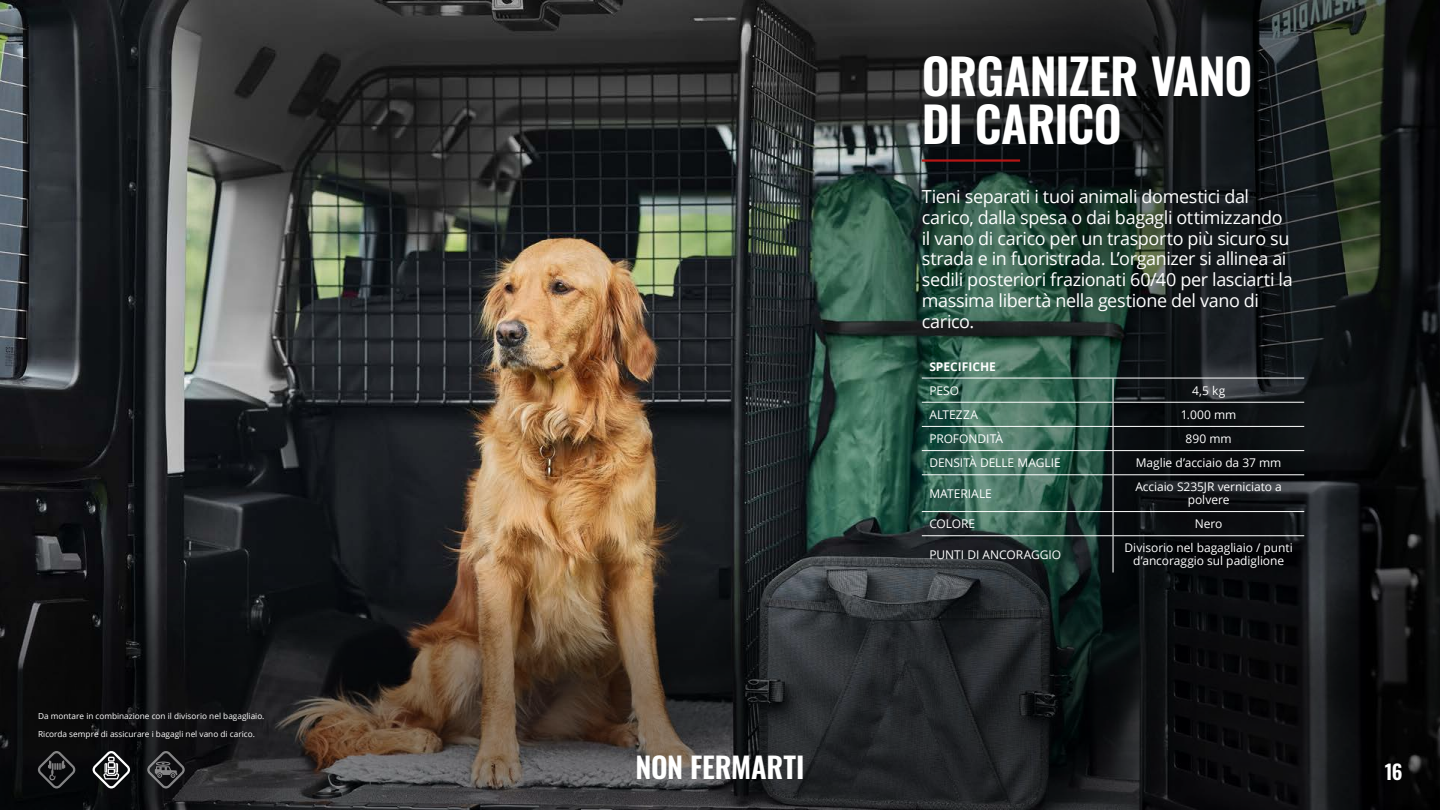
<style>
.page{position:relative;width:1440px;height:810px;background:#fff}
.page>*{position:absolute;margin:0;border:0;box-sizing:border-box;transform-origin:0 0}
.HDL_INT{font:600 48.75px/48.8px "Oswald";letter-spacing:-.015em;color:#fff}
.t1{font:600 28.88px "Oswald";letter-spacing:-.005em;color:#fff}
.t2{font:600 20.25px "Oswald";color:#fff}
.Bodycopy{font:18px/20.9px "Open Sans";letter-spacing:-.02em;color:#fff}
.Table_BC_center{font:12px/12.6px "Open Sans";letter-spacing:-.005em;color:#fff;text-align:center}
.Table_of_Contents{font:12px "Open Sans";letter-spacing:-.005em;color:#fff}
.Table_HL{font:700 12px "Open Sans";color:#fff}
.Captions{font:8.25px "Open Sans";color:#fff}
</style>
<div class="page">
<img style="left:0;top:0;width:806px;height:564px">
<img style="left:0;top:564px;width:924px;height:246px">
<img style="left:924px;top:645px;width:516px;height:165px">
<svg style="left:806px;top:0;width:634px;height:645px;background:#212e2a"></svg>
<hr style="left:922px;top:378px;width:191px;height:1px;background:#fff">
<hr style="left:1113px;top:378px;width:191px;height:1px;background:#fff">
<hr style="left:922px;top:402px;width:191px;height:1px;background:#fff">
<hr style="left:1113px;top:402px;width:191px;height:1px;background:#fff">
<hr style="left:922px;top:426px;width:191px;height:1px;background:#fff">
<hr style="left:1113px;top:426px;width:191px;height:1px;background:#fff">
<hr style="left:922px;top:450px;width:191px;height:1px;background:#fff">
<hr style="left:1113px;top:450px;width:191px;height:1px;background:#fff">
<svg style="left:1113px;top:378px;width:1px;height:96px"></svg>
<hr style="left:922px;top:474px;width:191px;height:1px;background:#fff">
<hr style="left:1113px;top:474px;width:191px;height:1px;background:#fff">
<hr style="left:1113px;top:475px;width:1px;height:36px;background:#fff">
<hr style="left:922px;top:511px;width:191px;height:1px;background:#fff">
<hr style="left:1113px;top:511px;width:191px;height:1px;background:#fff">
<svg style="left:1113px;top:512px;width:1px;height:23px"></svg>
<hr style="left:922px;top:535px;width:191px;height:1px;background:#fff">
<hr style="left:1113px;top:535px;width:191px;height:1px;background:#fff">
<hr style="left:1113px;top:536px;width:1px;height:37px;background:#fff">
<svg style="left:38px;top:751px;width:38px;height:37px"></svg>
<svg style="left:93px;top:750px;width:37px;height:38px"></svg>
<svg style="left:147px;top:750px;width:38px;height:38px"></svg>
<hr style="left:922px;top:159px;width:98px;height:3px;background:#b61615">
<p class="Captions" style="left:38px;top:711px;width:228px">Da montare in combinazione con il divisorio nel bagagliaio.</p>
<p class="Captions" style="left:38px;top:728px;width:218px">Ricorda sempre di assicurare i bagagli nel vano di carico.</p>
<p class="HDL_INT" style="left:922px;top:54px;width:332px">ORGANIZER VANO<br>DI CARICO</p>
<p class="Bodycopy" style="left:922px;top:185px;width:372px">Tieni separati i tuoi animali domestici dal carico, dalla spesa o dai bagagli ottimizzando il vano di carico per un trasporto più sicuro su strada e in fuoristrada. L’organizer si allinea ai sedili posteriori frazionati 60/40 per lasciarti la massima libertà nella gestione del vano di carico.</p>
<p class="Table_HL" style="left:929px;top:358px;width:68px">SPECIFICHE</p>
<p class="Table_of_Contents" style="left:929px;top:382px;width:31px">PESO</p>
<p class="Table_BC_center" style="left:1192px;top:384px;width:35px">4,5 kg</p>
<p class="Table_of_Contents" style="left:929px;top:406px;width:50px">ALTEZZA</p>
<p class="Table_BC_center" style="left:1181px;top:408px;width:57px">1.000 mm</p>
<p class="Table_of_Contents" style="left:929px;top:431px;width:75px">PROFONDITÀ</p>
<p class="Table_BC_center" style="left:1186px;top:432px;width:48px">890 mm</p>
<p class="Table_of_Contents" style="left:929px;top:455px;width:133px">DENSITÀ DELLE MAGLIE</p>
<p class="Table_BC_center" style="left:1136px;top:456px;width:147px">Maglie d’acciaio da 37 mm</p>
<p class="Table_of_Contents" style="left:929px;top:485px;width:64px">MATERIALE</p>
<p class="Table_BC_center" style="left:1135px;top:481px;width:148px">Acciaio S235JR verniciato a polvere</p>
<p class="Table_of_Contents" style="left:929px;top:516px;width:47px">COLORE</p>
<p class="Table_BC_center" style="left:1195px;top:517px;width:29px">Nero</p>
<p class="Table_of_Contents" style="left:929px;top:546px;width:133px">PUNTI DI ANCORAGGIO</p>
<p class="Table_BC_center" style="left:1124px;top:541px;width:170px">Divisorio nel bagagliaio / punti d’ancoraggio sul padiglione</p>
<h2 class="t1" style="left:636px;top:752px;width:170px">NON FERMARTI</h2>
<p class="t2" style="left:1385px;top:761px;width:19px">16</p>
</div>
